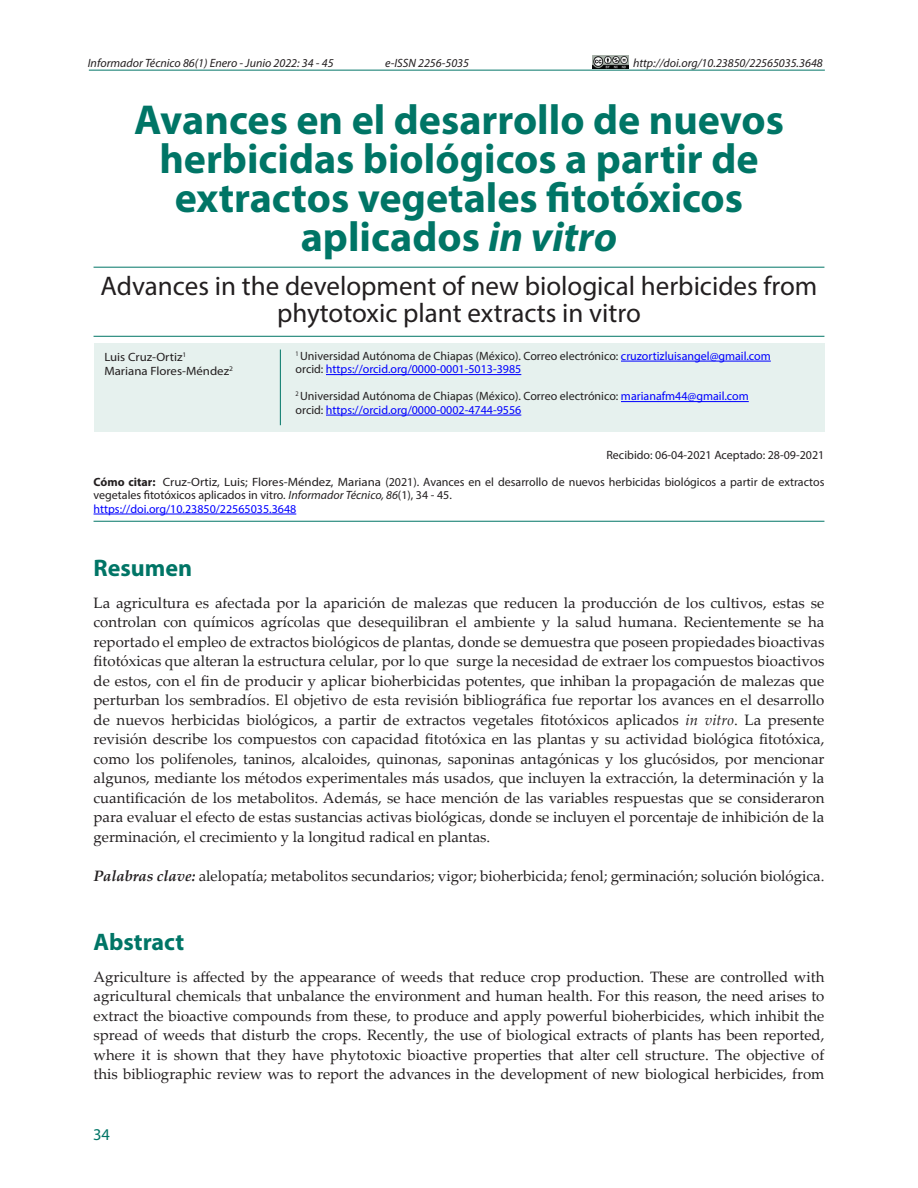
<style>
.page{position:relative;width:918px;height:1188px;background:#fff}
.page>*{position:absolute;margin:0;border:0;box-sizing:border-box;transform-origin:0 0}
.TITULOPPAL{font:700 42px/39px "Myriad Pro";color:#007566;text-align:center}
.TituloINGLES{font:27px/27px "Myriad Pro";color:#231f20;text-align:center}
.Subtitulo_2{font:700 24px "Myriad Pro";color:#007566}
.t1{font:16.5px "Myriad Pro";color:#007566}
.TEXTO{font:15px/19.5px "Palatino Linotype";color:#231f20;text-align:justify}
.AUTORES{font:12px/13.5px "Myriad Pro";color:#231f20;scale:1.07 1}
.AUTORES-2{font:12px "Myriad Pro";color:#231f20}
.AUTORES-3{font:12px "Myriad Pro";color:#00f}
.t2{font:italic 12px "Myriad Pro";color:#231f20}
.s1{font-style:italic}
.s2{color:#00f}
.s3{color:#231f20}
.s4{font-weight:700}
.s5{font-weight:700;font-style:italic}
</style>
<div class="page">
<img style="left:592px;top:55px;width:37px;height:13px">
<hr style="left:89px;top:70px;width:736px;height:1px;background:#007566">
<hr style="left:94px;top:514px;width:202px;height:1px;background:#00f">
<hr style="left:94px;top:267px;width:730px;height:1px;background:#007566">
<hr style="left:94px;top:521px;width:730px;height:1px;background:#007566">
<div style="left:94px;top:343px;width:730px;height:89px;background:#e6f1ee"></div>
<hr style="left:621px;top:361px;width:150px;height:1px;background:#00f">
<hr style="left:326px;top:374px;width:195px;height:1px;background:#00f">
<hr style="left:621px;top:401px;width:128px;height:1px;background:#00f">
<hr style="left:326px;top:415px;width:195px;height:1px;background:#00f">
<hr style="left:280px;top:350px;width:1px;height:75px;background:#007566">
<hr style="left:94px;top:336px;width:730px;height:1px;background:#007566">
<p class="t2" style="left:88px;top:55px;width:247px">Informador Técnico 86(1) Enero - Junio 2022: 34 - 45</p>
<p class="t2" style="left:385px;top:55px;width:85px">e-ISSN 2256-5035</p>
<p class="t2" style="left:633px;top:55px;width:191px">http://doi.org/10.23850/22565035.3648</p>
<p class="TITULOPPAL" style="left:134px;top:99px;width:651px">Avances en el desarrollo de nuevos herbicidas biológicos a partir de extractos vegetales fitotóxicos aplicados <span class="s1">in vitro</span></p>
<p class="TituloINGLES" style="left:101px;top:272px;width:718px">Advances in the development of new biological herbicides from phytotoxic plant extracts in vitro</p>
<p class="AUTORES" style="left:104px;top:350px;width:78px">Luis Cruz-Ortiz<sup>1</sup></p>
<p class="AUTORES" style="left:104px;top:364px;width:122px">Mariana Flores-Méndez<sup>2</sup></p>
<p class="AUTORES-2" style="left:296px;top:348px;width:477px"><sup>1</sup> Universidad Autónoma de Chiapas (México). Correo electrónico: <span class="s2">cruzortizluisangel@gmail.com</span></p>
<p class="AUTORES-3" style="left:296px;top:362px;width:227px"><span class="s3">orcid:</span> https://orcid.org/0000-0001-5013-3985</p>
<p class="AUTORES-2" style="left:296px;top:389px;width:455px"><sup>2</sup> Universidad Autónoma de Chiapas (México). Correo electrónico: <span class="s2">marianafm44@gmail.com</span></p>
<p class="AUTORES-3" style="left:296px;top:402px;width:227px"><span class="s3">orcid:</span> https://orcid.org/0000-0002-4744-9556</p>
<p class="AUTORES-2" style="left:606px;top:447px;width:219px">Recibido: 06-04-2021 Aceptado: 28-09-2021</p>
<p class="AUTORES" style="left:94px;top:475px;width:685px"><span class="s4">Cómo citar:</span> Cruz-Ortiz, Luis; Flores-Méndez, Mariana (2021). Avances en el desarrollo de nuevos herbicidas biológicos a partir de extractos vegetales fitotóxicos aplicados in vitro<span class="s1">. Informador Técnico, 86</span>(1), 34 - 45.</p>
<p class="AUTORES-3" style="left:94px;top:501px;width:204px">https://doi.org/10.23850/22565035.3648</p>
<p class="Subtitulo_2" style="left:94px;top:552px;width:100px">Resumen</p>
<p class="TEXTO" style="left:94px;top:592px;width:732px">La agricultura es afectada por la aparición de malezas que reducen la producción de los cultivos, estas se controlan con químicos agrícolas que desequilibran el ambiente y la salud humana. Recientemente se ha reportado el empleo de extractos biológicos de plantas, donde se demuestra que poseen propiedades bioactivas fitotóxicas que alteran la estructura celular, por lo que surge la necesidad de extraer los compuestos bioactivos de estos, con el fin de producir y aplicar bioherbicidas potentes, que inhiban la propagación de malezas que perturban los sembradíos. El objetivo de esta revisión bibliográfica fue reportar los avances en el desarrollo de nuevos herbicidas biológicos, a partir de extractos vegetales fitotóxicos aplicados <span class="s1">in vitro</span>. La presente revisión describe los compuestos con capacidad fitotóxica en las plantas y su actividad biológica fitotóxica, como los polifenoles, taninos, alcaloides, quinonas, saponinas antagónicas y los glucósidos, por mencionar algunos, mediante los métodos experimentales más usados, que incluyen la extracción, la determinación y la cuantificación de los metabolitos. Además, se hace mención de las variables respuestas que se consideraron para evaluar el efecto de estas sustancias activas biológicas, donde se incluyen el porcentaje de inhibición de la germinación, el crecimiento y la longitud radical en plantas.</p>
<p class="TEXTO" style="left:94px;top:865px;width:732px"><span class="s5">Palabras clave:</span> alelopatía; metabolitos secundarios; vigor; bioherbicida; fenol; germinación; solución biológica.</p>
<p class="Subtitulo_2" style="left:94px;top:926px;width:92px">Abstract</p>
<p class="TEXTO" style="left:94px;top:966px;width:732px">Agriculture is affected by the appearance of weeds that reduce crop production. These are controlled with agricultural chemicals that unbalance the environment and human health. For this reason, the need arises to extract the bioactive compounds from these, to produce and apply powerful bioherbicides, which inhibit the spread of weeds that disturb the crops. Recently, the use of biological extracts of plants has been reported, where it is shown that they have phytotoxic bioactive properties that alter cell structure. The objective of this bibliographic review was to report the advances in the development of new biological herbicides, from</p>
<p class="t1" style="left:93px;top:1124px;width:18px">34</p>
</div>
